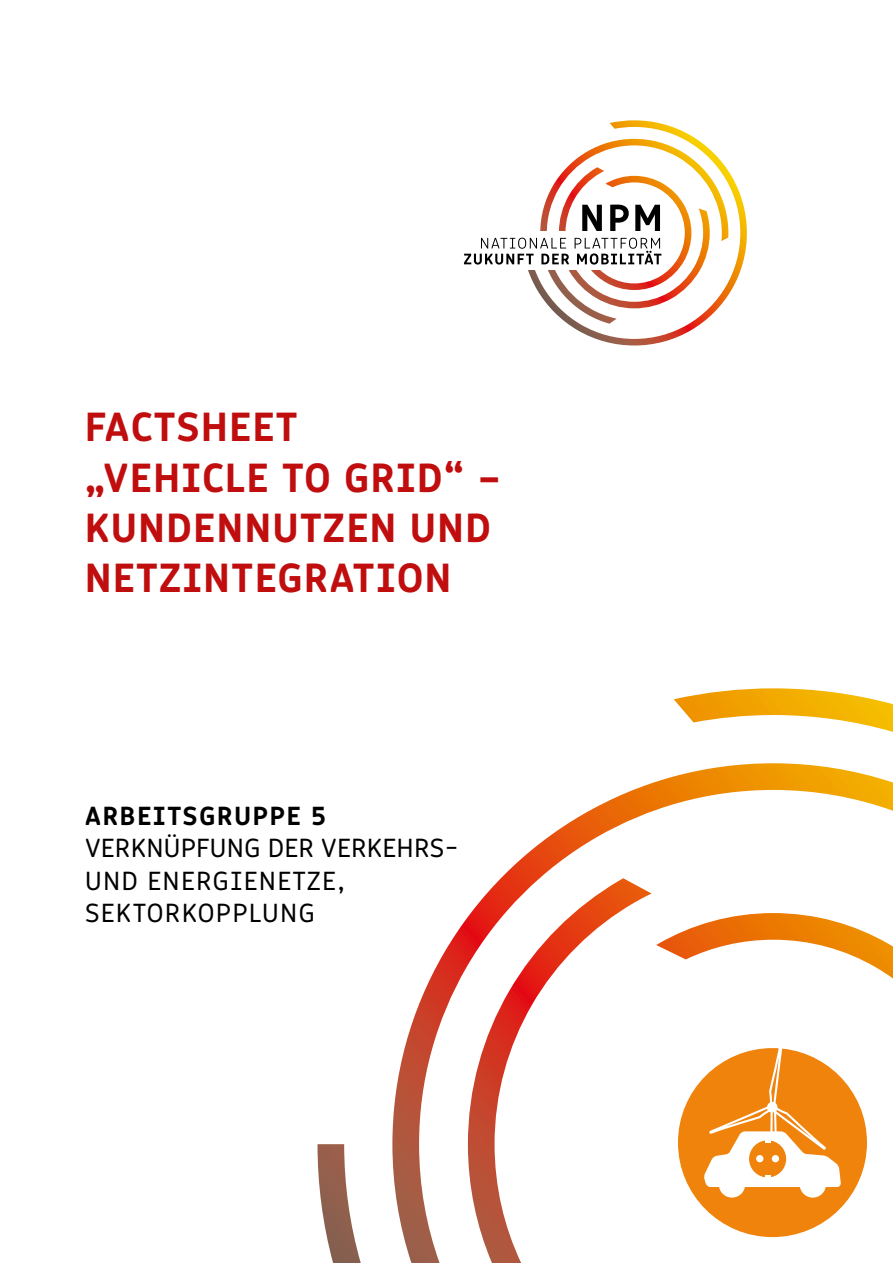
<style>
.page{position:relative;width:893px;height:1263px;background:#fff}
.page>*{position:absolute;margin:0;border:0;box-sizing:border-box;transform-origin:0 0}
.t1{font:700 42px/50.4px "Logical";letter-spacing:.04em;color:#c00d0e}
.t2{font:27px/32.4px "Logical";letter-spacing:.025em;color:#000}
.t3{font:700 27px "Logical";letter-spacing:.07em;color:#000}
</style>
<div class="page">
<svg style="left:317px;top:688px;width:576px;height:575px"></svg>
<svg style="left:392px;top:763px;width:501px;height:500px"></svg>
<svg style="left:568px;top:120px;width:179px;height:225px"></svg>
<svg style="left:464px;top:139px;width:264px;height:185px"></svg>
<div style="left:678px;top:1048px;width:189px;height:189px;background:#f0830c;border-radius:50%"></div>
<svg style="left:670px;top:1043px;width:171px;height:201px"></svg>
<p class="t1" style="left:85px;top:401px;width:417px">FACTSHEET<br>„VEHICLE TO GRID“ –<br>KUNDENNUTZEN UND<br>NETZINTEGRATION</p>
<p class="t3" style="left:85px;top:799px;width:243px">ARBEITSGRUPPE 5</p>
<p class="t2" style="left:85px;top:832px;width:376px">VERKNÜPFUNG DER VERKEHRS-<br>UND ENERGIENETZE,<br>SEKTORKOPPLUNG</p>
</div>
